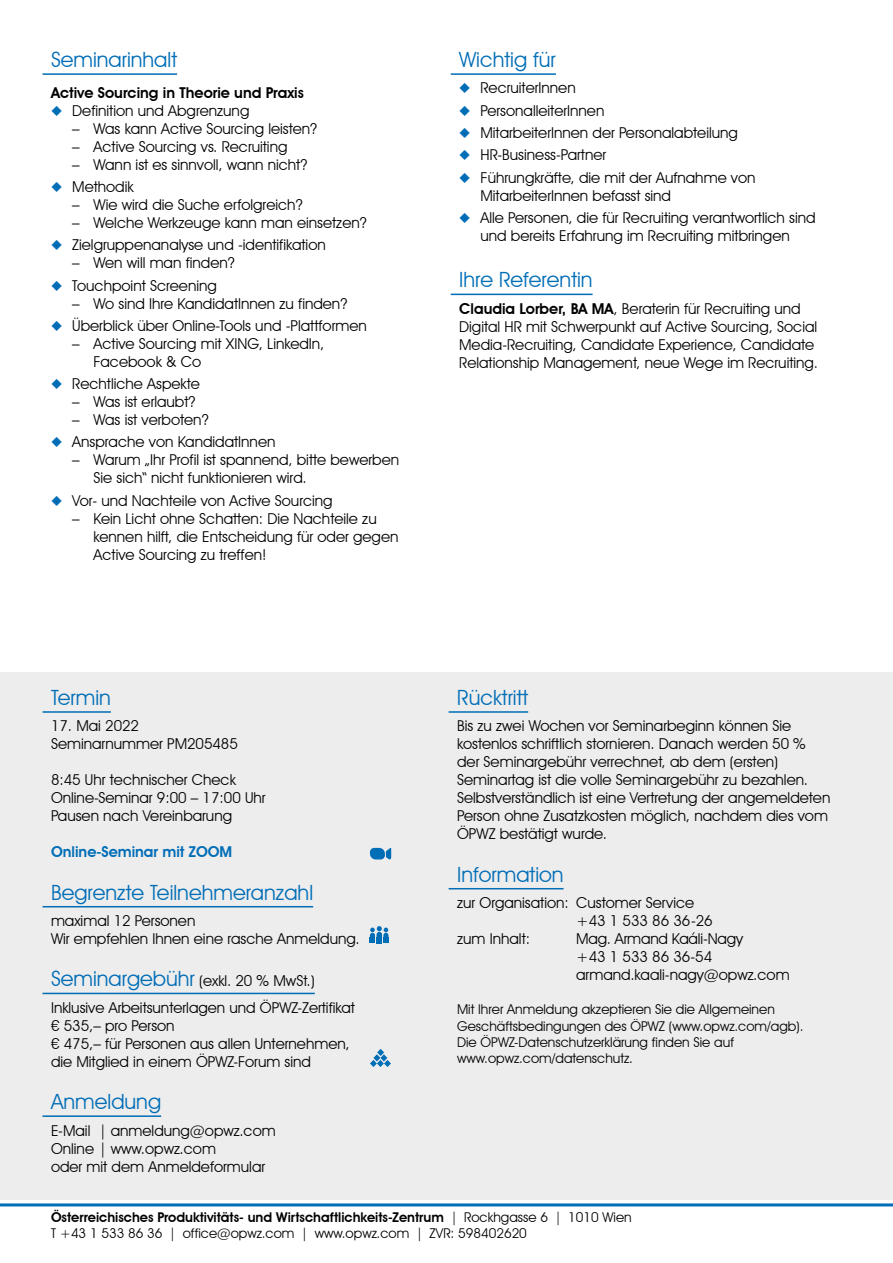
<style>
.page{position:relative;width:893px;height:1263px;background:#fff}
.page>*{position:absolute;margin:0;border:0;box-sizing:border-box;transform-origin:0 0}
.t1{font:21px "Avant Garde IT Cby BT";color:#006db7}
.t2{font:15px/18px "Avant Garde IT Cby BT";color:#000}
.t3{font:600 15px "Avant Garde IT Cby BT";color:#000}
.t4{font:600 15px "Avant Garde IT Cby BT";color:#006db7}
.t5{font:13.5px/16.2px "Avant Garde IT Cby BT";color:#000}
.s1{font-size:21px;color:#006db7}
.s2{font-weight:600}
</style>
<div class="page">
<hr style="left:0;top:1203px;width:893px;height:3px;background:#006db7">
<hr style="left:43px;top:73px;width:134px;height:2px;background:#006db7">
<div style="left:0;top:672px;width:893px;height:527px;background:#ededed"></div>
<hr style="left:43px;top:711px;width:68px;height:2px;background:#006db7">
<hr style="left:43px;top:906px;width:270px;height:1px;background:#006db7">
<hr style="left:43px;top:993px;width:272px;height:1px;background:#006db7">
<hr style="left:43px;top:1115px;width:118px;height:2px;background:#006db7">
<hr style="left:449px;top:711px;width:79px;height:2px;background:#006db7">
<hr style="left:449px;top:888px;width:115px;height:1px;background:#006db7">
<svg style="left:370px;top:848px;width:21px;height:12px"></svg>
<svg style="left:370px;top:926px;width:18px;height:17px"></svg>
<svg style="left:370px;top:1049px;width:21px;height:18px"></svg>
<hr style="left:451px;top:73px;width:105px;height:2px;background:#006db7">
<hr style="left:451px;top:294px;width:142px;height:1px;background:#006db7">
<h1 class="t1" style="left:51px;top:47px;width:128px">Seminarinhalt</h1>
<p class="t3" style="left:51px;top:83px;width:254px">Active Sourcing in Theorie und Praxis</p>
<p class="t2" style="left:72px;top:101px;width:179px">Definition und Abgrenzung</p>
<p class="t2" style="left:72px;top:119px;width:246px">– Was kann Active Sourcing leisten?</p>
<p class="t2" style="left:72px;top:137px;width:217px">– Active Sourcing vs. Recruiting</p>
<p class="t2" style="left:72px;top:153px;width:236px;line-height:22.2px">– Wann ist es sinnvoll, wann nicht?<br>Methodik</p>
<p class="t2" style="left:72px;top:196px;width:232px">– Wie wird die Suche erfolgreich?</p>
<p class="t2" style="left:72px;top:211px;width:296px;line-height:22.2px">– Welche Werkzeuge kann man einsetzen?<br>Zielgruppenanalyse und -identifikation</p>
<p class="t2" style="left:72px;top:252px;width:164px;line-height:22.2px">– Wen will man finden?<br>Touchpoint Screening</p>
<p class="t2" style="left:72px;top:292px;width:296px;line-height:22.2px">– Wo sind Ihre KandidatInnen zu finden?<br>Überblick über Online-Tools und -Plattformen</p>
<p class="t2" style="left:94px;top:334px;width:232px;text-indent:-21px">– Active Sourcing mit XING, LinkedIn,<br>Facebook &amp; Co</p>
<p class="t2" style="left:72px;top:375px;width:129px">Rechtliche Aspekte</p>
<p class="t2" style="left:72px;top:393px;width:125px">– Was ist erlaubt?</p>
<p class="t2" style="left:72px;top:408px;width:205px;line-height:22.2px">– Was ist verboten?<br>Ansprache von KandidatInnen</p>
<p class="t2" style="left:94px;top:451px;width:307px;text-indent:-21px">– Warum „Ihr Profil ist spannend, bitte bewerben<br>Sie sich“ nicht funktionieren wird.</p>
<p class="t2" style="left:72px;top:491px;width:262px">Vor- und Nachteile von Active Sourcing</p>
<p class="t2" style="left:94px;top:509px;width:306px;text-indent:-21px">– Kein Licht ohne Schatten: Die Nachteile zu kennen hilft, die Entscheidung für oder gegen<br>Active Sourcing zu treffen!</p>
<h1 class="t1" style="left:51px;top:685px;width:61px">Termin</h1>
<p class="t2" style="left:51px;top:717px;width:188px">17. Mai 2022<br>Seminarnummer PM205485</p>
<p class="t2" style="left:51px;top:771px;width:216px">8:45 Uhr technischer Check<br>Online-Seminar 9:00 – 17:00 Uhr<br>Pausen nach Vereinbarung</p>
<p class="t4" style="left:51px;top:843px;width:183px">Online-Seminar mit ZOOM</p>
<h1 class="t1" style="left:51px;top:879px;width:264px">Begrenzte Teilnehmeranzahl</h1>
<p class="t2" style="left:51px;top:912px;width:310px">maximal 12 Personen<br>Wir empfehlen Ihnen eine rasche Anmeldung.</p>
<p class="t2" style="left:51px;top:967px;width:305px;line-height:26.5px"><span class="s1">Seminargebühr</span> (exkl. 20 % MwSt.)<br>Inklusive Arbeitsunterlagen und ÖPWZ-Zertifikat</p>
<p class="t2" style="left:51px;top:1016px;width:300px">€ 535,– pro Person<br>€ 475,– für Personen aus allen Unternehmen, die Mitglied in einem ÖPWZ-Forum sind</p>
<h1 class="t1" style="left:51px;top:1089px;width:112px">Anmeldung</h1>
<p class="t2" style="left:51px;top:1121px;width:226px">E-Mail | anmeldung@opwz.com<br>Online | www.opwz.com<br>oder mit dem Anmeldeformular</p>
<h1 class="t1" style="left:459px;top:47px;width:98px">Wichtig für</h1>
<p class="t2" style="left:480px;top:77px;width:277px;line-height:22.2px">RecruiterInnen<br>PersonalleiterInnen<br>MitarbeiterInnen der Personalabteilung<br>HR-Business-Partner<br>Führungkräfte, die mit der Aufnahme von</p>
<p class="t2" style="left:480px;top:184px;width:337px;line-height:22.2px">MitarbeiterInnen befasst sind<br>Alle Personen, die für Recruiting verantwortlich sind</p>
<p class="t2" style="left:480px;top:226px;width:311px">und bereits Erfahrung im Recruiting mitbringen</p>
<h1 class="t1" style="left:459px;top:267px;width:135px">Ihre Referentin</h1>
<p class="t2" style="left:459px;top:299px;width:360px"><span class="s2">Claudia Lorber, BA MA</span>, Beraterin für Recruiting und Digital HR mit Schwerpunkt auf Active Sourcing, Social Media-Recruiting, Candidate Experience, Candidate Relationship Management, neue Wege im Recruiting.</p>
<h1 class="t1" style="left:457px;top:685px;width:73px">Rücktritt</h1>
<p class="t2" style="left:457px;top:717px;width:375px">Bis zu zwei Wochen vor Seminarbeginn können Sie kostenlos schriftlich stornieren. Danach werden 50 % der Seminargebühr verrechnet, ab dem (ersten)<br>Seminartag ist die volle Seminargebühr zu bezahlen.<br>Selbstverständlich ist eine Vertretung der angemeldeten Person ohne Zusatzkosten möglich, nachdem dies vom ÖPWZ bestätigt wurde.</p>
<h1 class="t1" style="left:457px;top:861px;width:108px">Information</h1>
<p class="t2" style="left:457px;top:894px;width:239px">zur Organisation: Customer Service</p>
<p class="t2" style="left:576px;top:912px;width:138px">+43 1 533 86 36-26</p>
<p class="t2" style="left:457px;top:930px;width:74px">zum Inhalt:</p>
<p class="t2" style="left:576px;top:930px;width:215px">Mag. Armand Kaáli-Nagy<br>+43 1 533 86 36-54 armand.kaali-nagy@opwz.com</p>
<p class="t5" style="left:457px;top:1001px;width:348px">Mit Ihrer Anmeldung akzeptieren Sie die Allgemeinen Geschäftsbedingungen des ÖPWZ (www.opwz.com/agb).<br>Die ÖPWZ-Datenschutzerklärung finden Sie auf www.opwz.com/datenschutz.</p>
<p class="t5" style="left:51px;top:1209px;width:582px"><span class="s2">Österreichisches Produktivitäts- und Wirtschaftlichkeits-Zentrum</span> | Rockhgasse 6 | 1010 Wien<br>T +43 1 533 86 36 | office@opwz.com | www.opwz.com | ZVR: 598402620</p>
</div>
